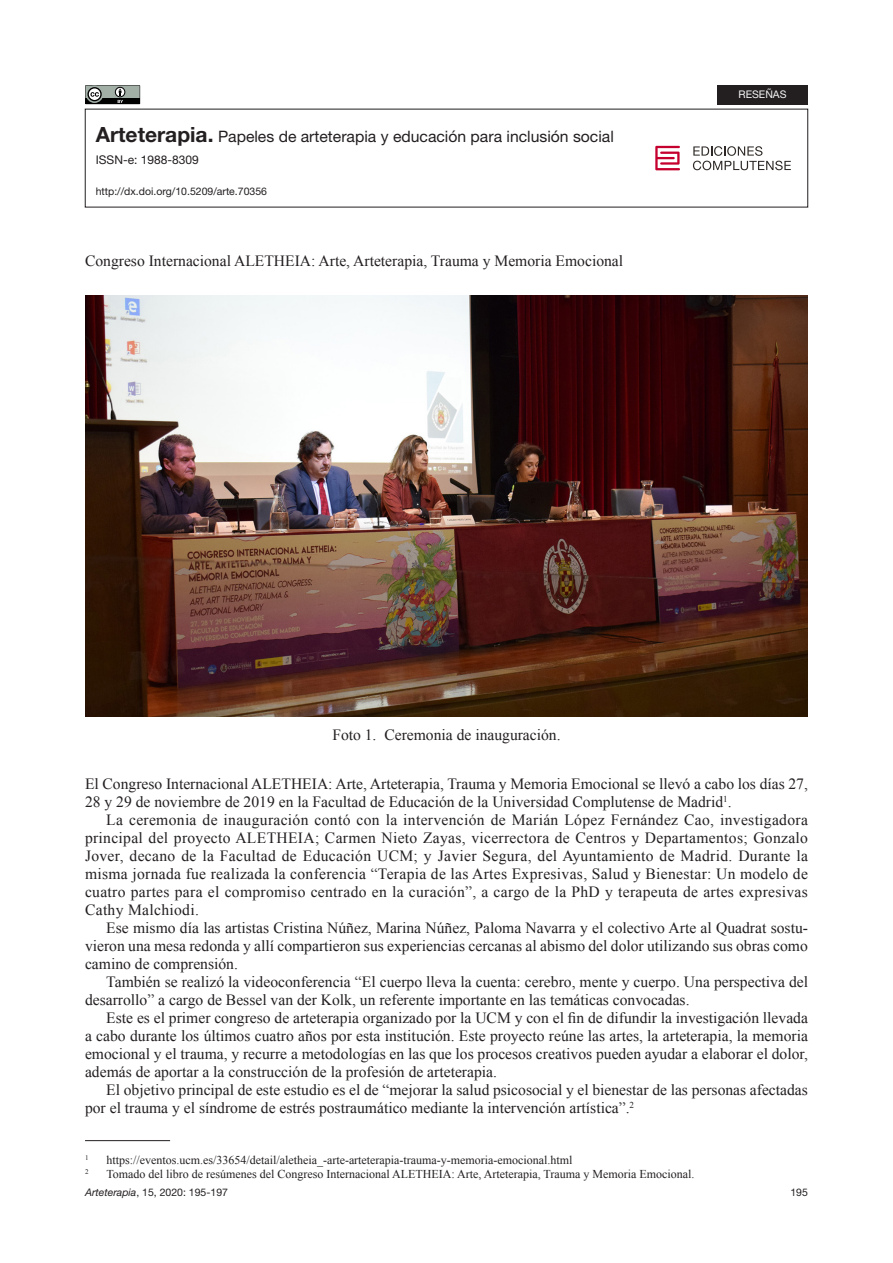
<style>
.page{position:relative;width:893px;height:1263px;background:#fff}
.page>*{position:absolute;margin:0;border:0;box-sizing:border-box;transform-origin:0 0}
.t1{font:15.75px "Helvetica Neue LT Pro";color:#231f20}
.t2{font:15.6px/18px "Times New Roman";color:#231f20}
.t3{font:12px "Times New Roman";color:#231f20}
.t4{font:12px "Helvetica Neue LT Pro";color:#231f20}
.t5{font:10.5px "Helvetica Neue LT Pro";color:#231f20}
.t6{font:10.5px "Helvetica Neue LT Pro";color:#f7f7f8}
.t7{font:7.05px "Times New Roman";color:#231f20}
.s1{font-weight:700;font-size:21px}
.s2{font-style:italic}
</style>
<div class="page">
<img style="left:85px;top:295px;width:723px;height:422px">
<hr style="left:85px;top:1140px;width:85px;height:1px;background:#231f20">
<svg style="left:655px;top:146px;width:25px;height:24px"></svg>
<svg style="left:693px;top:146px;width:98px;height:24px"></svg>
<svg style="left:85px;top:85px;width:55px;height:19px"></svg>
<div style="left:717px;top:85px;width:91px;height:19px;background:#231f20"></div>
<p class="t1" style="left:96px;top:127px;width:520px"><span class="s1">Arteterapia.</span> Papeles de arteterapia y educación para inclusión social</p>
<p class="t4" style="left:96px;top:153px;width:105px">ISSN-e: 1988-8309</p>
<p class="t5" style="left:96px;top:185px;width:173px">http://dx.doi.org/10.5209/arte.70356</p>
<p class="t2" style="left:85px;top:251px;width:540px">Congreso Internacional ALETHEIA: Arte, Arteterapia, Trauma y Memoria Emocional</p>
<p class="t6" style="left:738px;top:88px;width:50px">RESEÑAS</p>
<p class="t2" style="left:332px;top:726px;width:230px">Foto 1. Ceremonia de inauguración.</p>
<p class="t2" style="left:85px;top:774px;width:724px">El Congreso Internacional ALETHEIA: Arte, Arteterapia, Trauma y Memoria Emocional se llevó a cabo los días 27,<br>28 y 29 de noviembre de 2019 en la Facultad de Educación de la Universidad Complutense de Madrid<sup>1</sup>.</p>
<p class="t2" style="left:85px;top:810px;width:724px;text-align:justify;text-indent:21px">La ceremonia de inauguración contó con la intervención de Marián López Fernández Cao, investigadora principal del proyecto ALETHEIA; Carmen Nieto Zayas, vicerrectora de Centros y Departamentos; Gonzalo Jover, decano de la Facultad de Educación UCM; y Javier Segura, del Ayuntamiento de Madrid. Durante la misma jornada fue realizada la conferencia “Terapia de las Artes Expresivas, Salud y Bienestar: Un modelo de cuatro partes para el compromiso centrado en la curación”, a cargo de la PhD y terapeuta de artes expresivas Cathy Malchiodi.</p>
<p class="t2" style="left:85px;top:918px;width:724px;text-align:justify;text-indent:21px">Ese mismo día las artistas Cristina Núñez, Marina Núñez, Paloma Navarra y el colectivo Arte al Quadrat sostu&shy;vieron una mesa redonda y allí compartieron sus experiencias cercanas al abismo del dolor utilizando sus obras como camino de comprensión.</p>
<p class="t2" style="left:85px;top:972px;width:725px;text-indent:21px">También se realizó la videoconferencia “El cuerpo lleva la cuenta: cerebro, mente y cuerpo. Una perspectiva del desarrollo” a cargo de Bessel van der Kolk, un referente importante en las temáticas convocadas.</p>
<p class="t2" style="left:85px;top:1008px;width:724px;text-align:justify;text-indent:21px">Este es el primer congreso de arteterapia organizado por la UCM y con el fin de difundir la investigación llevada a cabo durante los últimos cuatro años por esta institución. Este proyecto reúne las artes, la arteterapia, la memoria emocional y el trauma, y recurre a metodologías en las que los procesos creativos pueden ayudar a elaborar el dolor, además de aportar a la construcción de la profesión de arteterapia.</p>
<p class="t2" style="left:85px;top:1080px;width:724px;text-indent:21px">El objetivo principal de este estudio es el de “mejorar la salud psicosocial y el bienestar de las personas afectadas por el trauma y el síndrome de estrés postraumático mediante la intervención artística”.<sup>2</sup></p>
<p class="t7" style="left:85px;top:1152px;width:5px">1</p>
<p class="t3" style="left:106px;top:1151px;width:468px">https://eventos.ucm.es/33654/detail/aletheia_-arte-arteterapia-trauma-y-memoria-emocional.html</p>
<p class="t7" style="left:85px;top:1167px;width:5px">2</p>
<p class="t3" style="left:106px;top:1166px;width:590px">Tomado del libro de resúmenes del Congreso Internacional ALETHEIA: Arte, Arteterapia, Trauma y Memoria Emocional.</p>
<p class="t5" style="left:85px;top:1186px;width:144px"><span class="s2">Arteterapia</span>, 15, 2020: 195-197</p>
<p class="t5" style="left:790px;top:1186px;width:19px">195</p>
</div>
